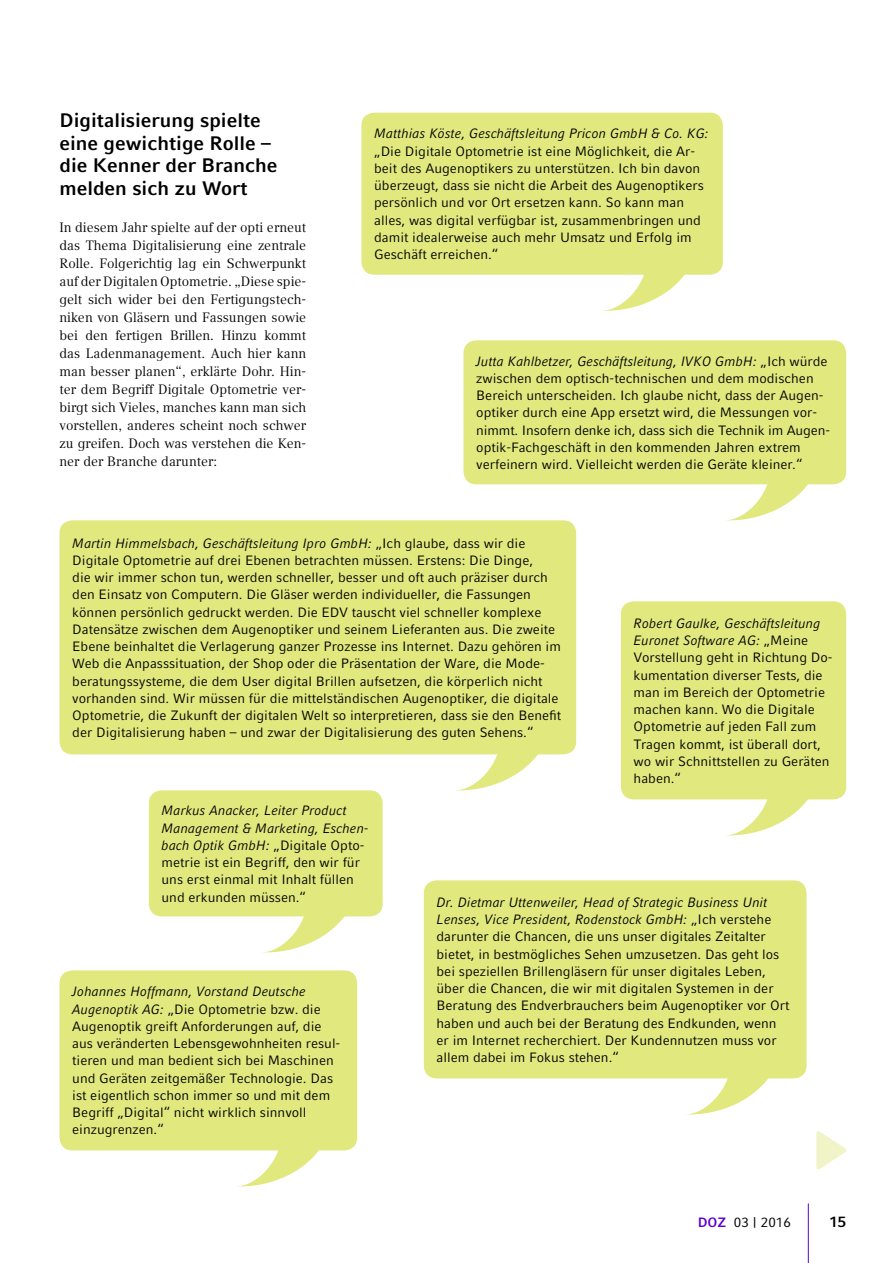
<style>
.page{position:relative;width:893px;height:1263px;background:#fff}
.page>*{position:absolute;margin:0;border:0;box-sizing:border-box;transform-origin:0 0}
.t1{font:700 19.5px/22.5px "Compatil Fact LT Pro";color:#000}
.t2{font:700 15px "Compatil Fact LT Pro";color:#000}
.t3{font:13.5px/17.2px "Compatil Fact LT Pro";color:#000}
.t4{font:13.5px/18px "Compatil Text LT Pro";color:#000;text-align:justify}
.t5{font:italic 13.5px "Compatil Fact LT Pro";color:#000}
.s1{font-style:italic}
.s2{font-weight:700;color:#5e00d2}
</style>
<div class="page">
<hr style="left:808px;top:1203px;width:1px;height:60px;background:#5e00d2">
<svg style="left:453px;top:754px;width:97px;height:37px"></svg>
<div style="left:60px;top:520px;width:516px;height:234px;background:#e0e87e;border-radius:13px"></div>
<svg style="left:259px;top:916px;width:97px;height:37px"></svg>
<div style="left:149px;top:790px;width:234px;height:126px;background:#e0e87e;border-radius:13px"></div>
<svg style="left:723px;top:799px;width:97px;height:37px"></svg>
<div style="left:621px;top:601px;width:225px;height:198px;background:#e0e87e;border-radius:13px"></div>
<svg style="left:723px;top:484px;width:97px;height:37px"></svg>
<div style="left:463px;top:340px;width:383px;height:144px;background:#e0e87e;border-radius:13px"></div>
<svg style="left:603px;top:275px;width:82px;height:36px"></svg>
<div style="left:361px;top:113px;width:362px;height:162px;background:#e0e87e;border-radius:13px"></div>
<svg style="left:234px;top:1150px;width:97px;height:37px"></svg>
<div style="left:60px;top:970px;width:297px;height:180px;background:#e0e87e;border-radius:13px"></div>
<svg style="left:683px;top:1078px;width:97px;height:37px"></svg>
<div style="left:424px;top:880px;width:382px;height:198px;background:#e0e87e;border-radius:13px"></div>
<svg style="left:816px;top:1131px;width:30px;height:39px"></svg>
<h1 class="t1" style="left:60px;top:109px;width:219px">Digitalisierung spielte eine gewichtige Rolle – die Kenner der Branche melden sich zu Wort</h1>
<p class="t4" style="left:60px;top:219px;width:248px">In diesem Jahr spielte auf der opti erneut das Thema Digitalisierung eine zentrale Rolle. Folgerichtig lag ein Schwerpunkt auf der Digitalen Optometrie. „Diese spie&shy;gelt sich wider bei den Fertigungstech&shy;niken von Gläsern und Fassungen sowie bei den fertigen Brillen. Hinzu kommt das Ladenmanagement. Auch hier kann man besser planen“, erklärte Dohr. Hin&shy;ter dem Begriff Digitale Optometrie ver&shy;birgt sich Vieles, manches kann man sich vorstellen, anderes scheint noch schwer zu greifen. Doch was verstehen die Ken&shy;ner der Branche darunter:</p>
<p class="t5" style="left:374px;top:126px;width:336px">Matthias Köste, Geschäftsleitung Pricon GmbH &amp; Co. KG:</p>
<p class="t3" style="left:374px;top:142px;width:331px">„Die Digitale Optometrie ist eine Möglichkeit, die Ar&shy;beit des Augenoptikers zu unterstützen. Ich bin davon überzeugt, dass sie nicht die Arbeit des Augenoptikers persönlich und vor Ort ersetzen kann. So kann man alles, was digital verfügbar ist, zusammenbringen und damit idealerweise auch mehr Umsatz und Erfolg im Geschäft erreichen.“</p>
<p class="t3" style="left:476px;top:352px;width:354px"><span class="s1">Jutta Kahlbetzer, Geschäftsleitung, IVKO GmbH:</span> „Ich würde zwischen dem optisch-technischen und dem modischen Bereich unterscheiden. Ich glaube nicht, dass der Augen&shy;optiker durch eine App ersetzt wird, die Messungen vor&shy;nimmt. Insofern denke ich, dass sich die Technik im Augen&shy;optik-Fachgeschäft in den kommenden Jahren extrem verfeinern wird. Vielleicht werden die Geräte kleiner.“</p>
<p class="t3" style="left:72px;top:534px;width:490px"><span class="s1">Martin Himmelsbach, Geschäftsleitung Ipro GmbH:</span> „Ich glaube, dass wir die Digitale Optometrie auf drei Ebenen betrachten müssen. Erstens: Die Dinge,<br>die wir immer schon tun, werden schneller, besser und oft auch präziser durch den Einsatz von Computern. Die Gläser werden individueller, die Fassungen können persönlich gedruckt werden. Die EDV tauscht viel schneller komplexe Datensätze zwischen dem Augenoptiker und seinem Lieferanten aus. Die zweite Ebene beinhaltet die Verlagerung ganzer Prozesse ins Internet. Dazu gehören im Web die Anpasssituation, der Shop oder die Präsentation der Ware, die Mode&shy;beratungssysteme, die dem User digital Brillen aufsetzen, die körperlich nicht vorhanden sind. Wir müssen für die mittelständischen Augenoptiker, die digitale Optometrie, die Zukunft der digitalen Welt so interpretieren, dass sie den Benefit der Digitalisierung haben – und zwar der Digitalisierung des guten Sehens.“</p>
<p class="t3" style="left:634px;top:614px;width:200px"><span class="s1">Robert Gaulke, Geschäftsleitung<br>Euronet Software AG:</span> „Meine<br>Vorstellung geht in Richtung Do&shy;kumentation diverser Tests, die man im Bereich der Optometrie machen kann. Wo die Digitale<br>Optometrie auf jeden Fall zum<br>Tragen kommt, ist überall dort, wo wir Schnittstellen zu Geräten haben.“</p>
<p class="t3" style="left:162px;top:802px;width:208px"><span class="s1">Markus Anacker, Leiter Product<br>Management &amp; Marketing, Eschen&shy;bach Optik GmbH:</span> „Digitale Opto&shy;metrie ist ein Begriff, den wir für uns erst einmal mit Inhalt füllen und erkunden müssen.“</p>
<p class="t3" style="left:72px;top:983px;width:270px"><span class="s1">Johannes Hoffmann, Vorstand Deutsche Augenoptik AG:</span> „Die Optometrie bzw. die Augenoptik greift Anforderungen auf, die aus veränderten Lebensgewohnheiten resul&shy;tieren und man bedient sich bei Maschinen und Geräten zeitgemäßer Technologie. Das ist eigentlich schon immer so und mit dem Begriff „Digital“ nicht wirklich sinnvoll einzugrenzen.“</p>
<p class="t3" style="left:437px;top:893px;width:354px"><span class="s1">Dr. Dietmar Uttenweiler, Head of Strategic Business Unit Lenses, Vice President, Rodenstock GmbH:</span> „Ich verstehe darunter die Chancen, die uns unser digitales Zeitalter bietet, in bestmögliches Sehen umzusetzen. Das geht los bei speziellen Brillengläsern für unser digitales Leben, über die Chancen, die wir mit digitalen Systemen in der Beratung des Endverbrauchers beim Augenoptiker vor Ort haben und auch bei der Beratung des Endkunden, wenn er im Internet recherchiert. Der Kundennutzen muss vor allem dabei im Fokus stehen.“</p>
<p class="t3" style="left:698px;top:1213px;width:95px"><span class="s2">DOZ</span> 03 | 2016</p>
<p class="t2" style="left:829px;top:1213px;width:18px">15</p>
</div>
